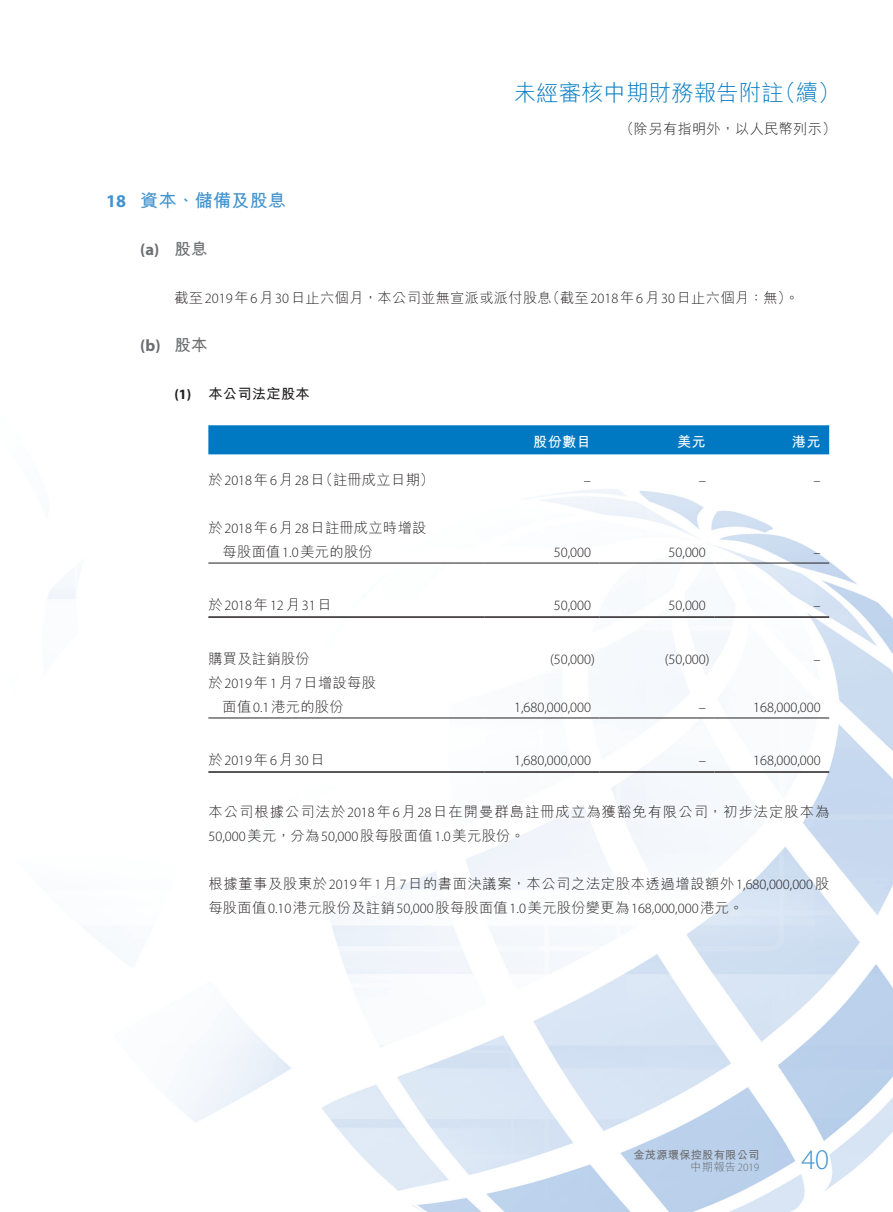
<style>
.page{position:relative;width:893px;height:1212px;background:#fff}
.page>*{position:absolute;margin:0;border:0;box-sizing:border-box;transform-origin:0 0}
.t1{font:300 28.5px "Myriad Pro";color:#4393cf}
.t2{font:300 22.5px "M Hei HK";color:#0079c2}
.t3{font:700 18px "M Hei HK";letter-spacing:.02em;color:#4393cf}
.t4{font:700 18px "Myriad Pro";color:#4393cf}
.t5{font:700 16.5px "Myriad Pro";color:#6c6d70}
.t6{font:700 16.5px "M Hei HK";color:#6c6d70}
.t7{font:300 14.25px "Myriad Pro";color:#231f20}
.t8{font:300 14.25px/24px "M Hei HK";letter-spacing:.02em;color:#231f20}
.t9{font:300 14.25px/24px "M Hei HK";letter-spacing:.045em;color:#231f20}
.t10{font:300 14.25px "M Hei HK";letter-spacing:.075em;color:#231f20}
.t11{font:700 14.25px "M Hei HK";letter-spacing:.02em;color:#fff}
.t12{font:700 14.25px "M Hei HK";letter-spacing:.02em;color:#231f20}
.t13{font:700 14.25px "Myriad Pro";color:#231f20}
.t14{font:700 11.25px/12px "M Hei HK";letter-spacing:.02em;color:#6c6d70;text-align:right}
.s1{font-family:"Myriad Pro"}
.s2{font-family:"M Hei HK"}
.s3{font-weight:300}
.s4{font-family:"Myriad Pro";font-weight:300}
</style>
<div class="page">
<img style="left:48px;top:425px;width:845px;height:787px">
<div style="left:208px;top:425px;width:621px;height:29px;background:#0079c2"></div>
<hr style="left:208px;top:563px;width:277px;height:1px;background:#231f20">
<hr style="left:485px;top:563px;width:115px;height:1px;background:#231f20">
<hr style="left:600px;top:563px;width:114px;height:1px;background:#231f20">
<hr style="left:714px;top:563px;width:115px;height:1px;background:#231f20">
<hr style="left:208px;top:616px;width:277px;height:2px;background:#231f20">
<hr style="left:485px;top:616px;width:115px;height:2px;background:#231f20">
<hr style="left:600px;top:616px;width:114px;height:2px;background:#231f20">
<hr style="left:714px;top:616px;width:115px;height:2px;background:#231f20">
<hr style="left:208px;top:717px;width:277px;height:1px;background:#231f20">
<hr style="left:485px;top:717px;width:115px;height:1px;background:#231f20">
<hr style="left:600px;top:717px;width:114px;height:1px;background:#231f20">
<hr style="left:714px;top:717px;width:115px;height:1px;background:#231f20">
<hr style="left:208px;top:771px;width:277px;height:2px;background:#231f20">
<hr style="left:485px;top:771px;width:115px;height:2px;background:#231f20">
<hr style="left:600px;top:771px;width:114px;height:2px;background:#231f20">
<hr style="left:714px;top:771px;width:115px;height:2px;background:#231f20">
<h2 class="t2" style="left:774px;top:81px;width:68px">（續(</h2>
<h2 class="t2" style="left:514px;top:81px;width:271px">未經審核中期財務報告附註</h2>
<p class="t8" style="left:620px;top:117px;width:218px">（除另有指明外，以人民幣列示(</p>
<p class="t4" style="left:106px;top:190px;width:21px">18</p>
<p class="t3" style="left:140px;top:188px;width:147px">資本、儲備及股息</p>
<p class="t5" style="left:140px;top:239px;width:21px">)a(</p>
<p class="t5" style="left:140px;top:335px;width:22px">)b(</p>
<p class="t6" style="left:174px;top:237px;width:35px">股息</p>
<p class="t8" style="left:174px;top:286px;width:379px">截至<span class="s1">2019</span>年<span class="s1">6</span>月<span class="s1">30</span>日止六個月，本公司並無宣派或派付股息</p>
<p class="t6" style="left:174px;top:333px;width:35px">股本</p>
<p class="t8" style="left:546px;top:286px;width:255px">（截至<span class="s1">2018</span>年<span class="s1">6</span>月<span class="s1">30</span>日止六個月：無。(</p>
<p class="t13" style="left:174px;top:385px;width:18px">)1(</p>
<p class="t12" style="left:208px;top:384px;width:103px">本公司法定股本</p>
<p class="t8" style="left:208px;top:468px;width:227px">於<span class="s1">2018</span>年<span class="s1">6</span>月<span class="s1">28</span> （日註冊成立日期(</p>
<p class="t8" style="left:208px;top:516px;width:220px">於<span class="s1">2018</span>年<span class="s1">6</span>月<span class="s1">28</span>日註冊成立時增設</p>
<p class="t8" style="left:223px;top:540px;width:152px">每股面值<span class="s1">1.0</span>美元的股份</p>
<p class="t7" style="left:208px;top:596px;width:125px"><span class="s2">於</span>2018<span class="s2">年</span>12<span class="s2">月</span>31<span class="s2">日</span></p>
<p class="t11" style="left:533px;top:432px;width:59px">股份數目</p>
<p class="t11" style="left:677px;top:432px;width:30px">美元</p>
<p class="t11" style="left:792px;top:432px;width:30px">港元</p>
<p class="t7" style="left:584px;top:472px;width:9px">–</p>
<p class="t7" style="left:699px;top:472px;width:9px">–</p>
<p class="t7" style="left:813px;top:472px;width:9px">–</p>
<p class="t7" style="left:554px;top:544px;width:39px">50,000</p>
<p class="t7" style="left:669px;top:544px;width:39px">50,000</p>
<p class="t7" style="left:813px;top:544px;width:9px">–</p>
<p class="t7" style="left:554px;top:596px;width:39px">50,000</p>
<p class="t7" style="left:669px;top:596px;width:39px">50,000</p>
<p class="t7" style="left:814px;top:596px;width:9px">–</p>
<p class="t8" style="left:208px;top:646px;width:169px">購買及註銷股份<br>於<span class="s1">2019</span>年<span class="s1">1</span>月<span class="s1">7</span>日增設每股</p>
<p class="t8" style="left:223px;top:694px;width:123px">面值<span class="s1">0.1</span>港元的股份</p>
<p class="t7" style="left:550px;top:651px;width:46px">)50,000(</p>
<p class="t7" style="left:514px;top:699px;width:78px">1,680,000,000</p>
<p class="t7" style="left:665px;top:651px;width:46px">)50,000(</p>
<p class="t7" style="left:699px;top:699px;width:9px">–</p>
<p class="t7" style="left:814px;top:651px;width:9px">–</p>
<p class="t7" style="left:753px;top:699px;width:69px">168,000,000</p>
<p class="t7" style="left:208px;top:751px;width:118px"><span class="s2">於</span>2019<span class="s2">年</span>6<span class="s2">月</span>30<span class="s2">日</span></p>
<p class="t10" style="left:208px;top:805px;width:623px">本公司根據公司法於<span class="s1">2018</span>年<span class="s1">6</span>月<span class="s1">28</span>日在開曼群島註冊成立為獲豁免有限公司，初步法定股本為</p>
<p class="t7" style="left:209px;top:828px;width:318px">50,000<span class="s2">美元，分為</span>50,000<span class="s2">股每股面值</span>1.0<span class="s2">美元股份。</span></p>
<p class="t9" style="left:208px;top:872px;width:622px">根據董事及股東於<span class="s1">2019</span>年<span class="s1">1</span>月<span class="s1">7</span>日的書面決議案，本公司之法定股本透過增設額外<span class="s1">1,680,000,000</span>股每股面值<span class="s1">0.10</span>港元股份及註銷<span class="s1">50,000</span>股每股面值<span class="s1">1.0</span>美元股份變更為<span class="s1">168,000,000</span>港元。</p>
<p class="t7" style="left:514px;top:751px;width:78px">1,680,000,000</p>
<p class="t7" style="left:753px;top:751px;width:69px">168,000,000</p>
<p class="t7" style="left:699px;top:751px;width:9px">–</p>
<p class="t14" style="left:633px;top:1148px;width:127px">金茂源環保控股有限公司<span class="s3">中期報告</span><span class="s4">2019</span></p>
<h1 class="t1" style="left:801px;top:1142px;width:29px">40</h1>
</div>
